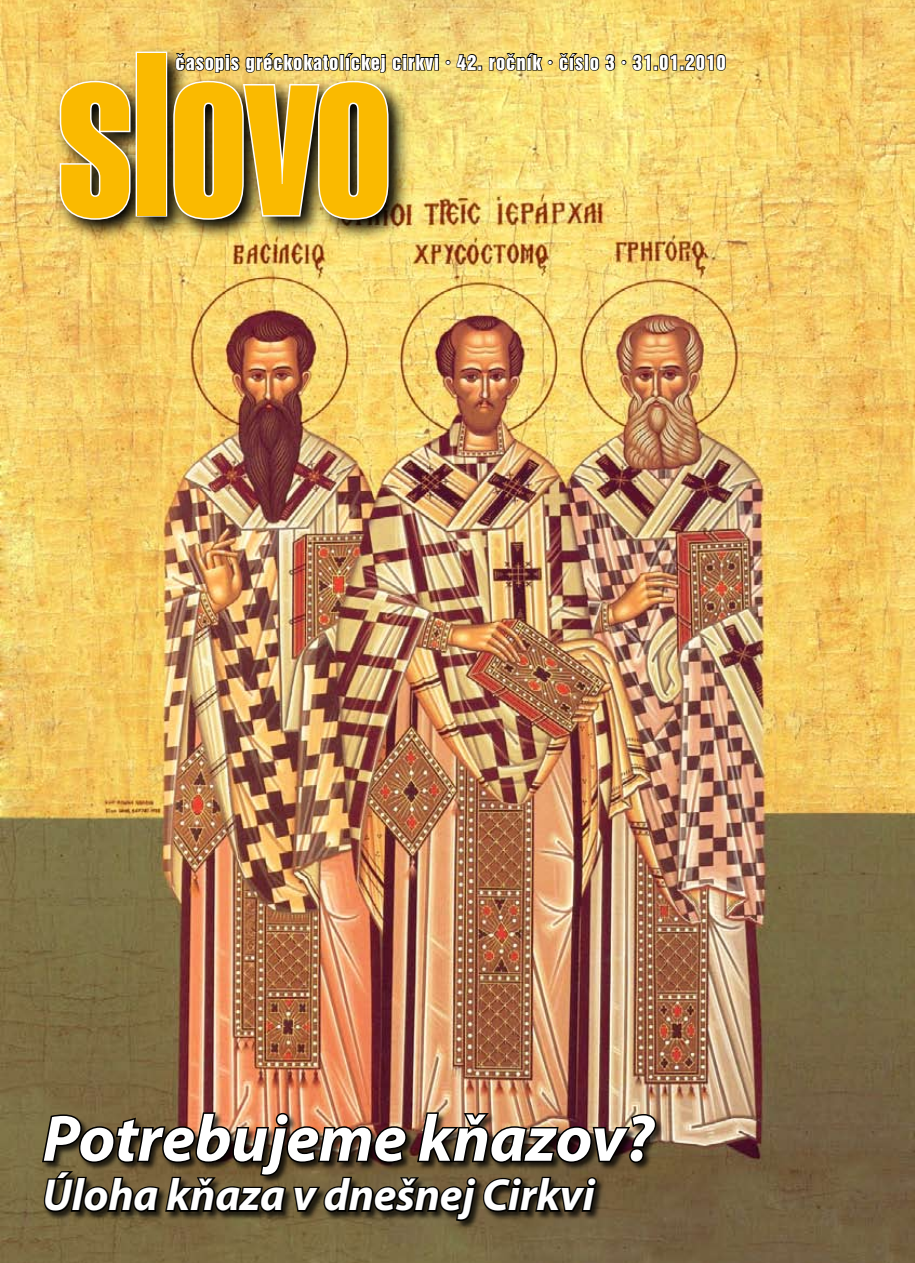
<style>
.page{position:relative;width:915px;height:1263px;background:#fff}
.page>*{position:absolute;margin:0;border:0;box-sizing:border-box;transform-origin:0 0}
.t1{font:225px "Swiss 911 AT Extra Compressed";color:#faba00}
.t2{font:italic 700 66px "Myriad Pro";letter-spacing:-.005em;color:#fff}
.t3{font:italic 700 45px "Myriad Pro";letter-spacing:-.005em;color:#fff}
.t4{font:18.75px "Swiss 921 AT";letter-spacing:.05em;color:#fff}
</style>
<div class="page">
<img style="left:0;top:0;width:914px;height:1263px">
<div style="left:42px;top:1112px;width:842px;height:151px;background:#000;opacity:.75"></div>
<img style="left:40px;top:1110px;width:617px;height:113px">
<img style="left:53px;top:46px;width:616px;height:309px">
<img style="left:58px;top:79px;width:74px;height:142px">
<div style="left:135px;top:52px;width:32px;height:165px;border:3px solid #fefefe"></div>
<svg style="left:172px;top:52px;width:267px;height:169px;background:#7b7049"></svg>
<svg style="left:445px;top:53px;width:37px;height:18px"></svg>
<svg style="left:488px;top:52px;width:64px;height:20px"></svg>
<svg style="left:558px;top:52px;width:57px;height:20px"></svg>
<svg style="left:621px;top:53px;width:105px;height:18px;background:#988649"></svg>
<h1 class="t1" style="left:57px;top:11px;width:335px">slovo</h1>
<p class="t4" style="left:176px;top:51px;width:551px">časopis gréckokatolíckej cirkvi · 42. ročník · číslo 3 · 31.01.2010</p>
<h2 class="t2" style="left:43px;top:1095px;width:612px">Potrebujeme kňazov?</h2>
<h3 class="t3" style="left:43px;top:1166px;width:553px">Úloha kňaza v dnešnej Cirkvi</h3>
</div>
